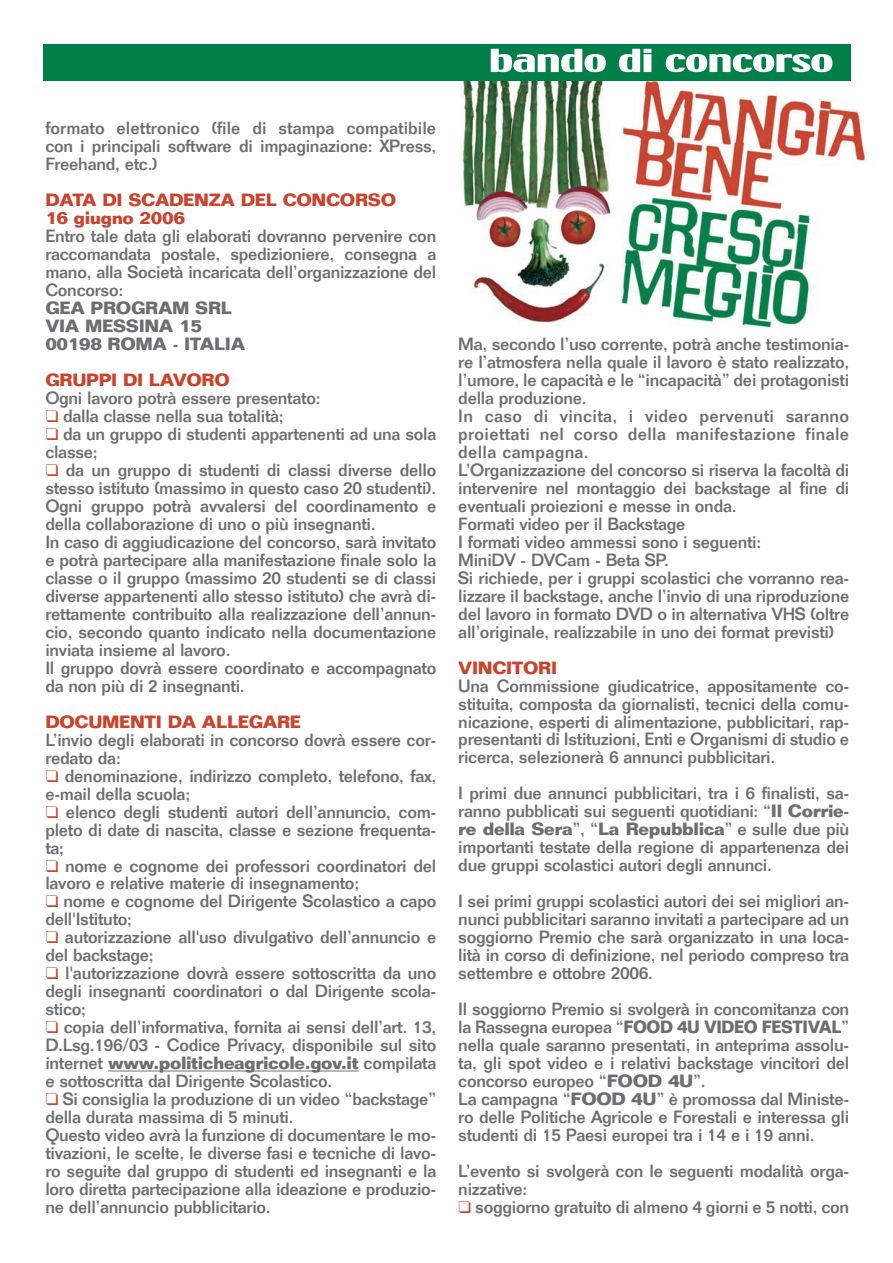
<style>
.page{position:relative;width:893px;height:1263px;background:#fff}
.page>*{position:absolute;margin:0;border:0;box-sizing:border-box;transform-origin:0 0}
.t1{font:28.2px "Techno";letter-spacing:-.025em;color:#fff;scale:1.8 1}
.t2{font:500 17.4px/18px "Folio";letter-spacing:-.015em;color:#6c6e6f;text-align:justify}
.t3{font:700 17.4px/18px "Folio";letter-spacing:-.02em;color:#ca442d}
.t4{font:700 17.4px/18px "Folio";letter-spacing:-.02em;color:#6c6e6f}
.s1{color:#ca442d}
.s2{font-weight:700}
</style>
<div class="page">
<img style="left:437px;top:63px;width:429px;height:265px">
<hr style="left:108px;top:1071px;width:45px;height:1px;background:#6c6e6f">
<hr style="left:153px;top:1071px;width:188px;height:1px;background:#6c6e6f">
<svg style="left:341px;top:1071px;width:17px;height:1px"></svg>
<div style="left:43px;top:44px;width:807px;height:36px;background:#007f48"></div>
<p class="t2" style="left:45px;top:121px;width:392px">formato elettronico (file di stampa compatibile con i principali software di impaginazione: XPress, Freehand, etc.)</p>
<p class="t3" style="left:45px;top:193px;width:352px">DATA DI SCADENZA DEL CONCORSO<br>16 giugno 2006</p>
<p class="t2" style="left:45px;top:229px;width:392px">Entro tale data gli elaborati dovranno pervenire con raccomandata postale, spedizioniere, consegna a mano, alla Società incaricata dell’organizzazione del Concorso:</p>
<p class="t4" style="left:45px;top:301px;width:201px">GEA PROGRAM SRL<br>VIA MESSINA 15<br>00198 ROMA - ITALIA</p>
<p class="t3" style="left:45px;top:373px;width:186px">GRUPPI DI LAVORO</p>
<p class="t2" style="left:45px;top:391px;width:392px;text-align:left">Ogni lavoro potrà essere presentato:<br><span class="s1">❏</span> dalla classe nella sua totalità;<br><span class="s1">❏</span> da un gruppo di studenti appartenenti ad una sola classe;<br><span class="s1">❏</span> da un gruppo di studenti di classi diverse dello stesso istituto (massimo in questo caso 20 studenti).<br>Ogni gruppo potrà avvalersi del coordinamento e della collaborazione di uno o più insegnanti.<br>In caso di aggiudicazione del concorso, sarà invitato e potrà partecipare alla manifestazione finale solo la classe o il gruppo (massimo 20 studenti se di classi diverse appartenenti allo stesso istituto) che avrà di&shy;rettamente contribuito alla realizzazione dell’annun&shy;cio, secondo quanto indicato nella documentazione inviata insieme al lavoro.<br>Il gruppo dovrà essere coordinato e accompagnato da non più di 2 insegnanti.</p>
<p class="t3" style="left:45px;top:714px;width:257px">DOCUMENTI DA ALLEGARE</p>
<p class="t2" style="left:45px;top:732px;width:392px;text-align:left">L’invio degli elaborati in concorso dovrà essere cor&shy;redato da:<br><span class="s1">❏</span> denominazione, indirizzo completo, telefono, fax, e-mail della scuola;<br><span class="s1">❏</span> elenco degli studenti autori dell’annuncio, com&shy;pleto di date di nascita, classe e sezione frequenta&shy;ta;<br><span class="s1">❏</span> nome e cognome dei professori coordinatori del lavoro e relative materie di insegnamento;<br><span class="s1">❏</span> nome e cognome del Dirigente Scolastico a capo dell'Istituto;<br><span class="s1">❏</span> autorizzazione all'uso divulgativo dell’annuncio e del backstage;<br><span class="s1">❏</span> l'autorizzazione dovrà essere sottoscritta da uno degli insegnanti coordinatori o dal Dirigente scola&shy;stico;<br><span class="s1">❏</span> copia dell’informativa, fornita ai sensi dell’art. 13, D.Lsg.196/03 - Codice Privacy, disponibile sul sito internet <span class="s2">www.politicheagricole.gov.it</span> compilata e sottoscritta dal Dirigente Scolastico.<br><span class="s1">❏</span> Si consiglia la produzione di un video “backstage” della durata massima di 5 minuti.<br>Questo video avrà la funzione di documentare le mo&shy;tivazioni, le scelte, le diverse fasi e tecniche di lavo&shy;ro seguite dal gruppo di studenti ed insegnanti e la loro diretta partecipazione alla ideazione e produzio&shy;ne dell’annuncio pubblicitario.</p>
<h1 class="t1" style="left:488px;top:49px;width:193px">bando di concorso</h1>
<p class="t2" style="left:458px;top:337px;width:392px;text-align:left">Ma, secondo l’uso corrente, potrà anche testimonia&shy;re l’atmosfera nella quale il lavoro è stato realizzato, l’umore, le capacità e le “incapacità” dei protagonisti della produzione.<br>In caso di vincita, i video pervenuti saranno proiettati nel corso della manifestazione finale della campagna.<br>L’Organizzazione del concorso si riserva la facoltà di intervenire nel montaggio dei backstage al fine di eventuali proiezioni e messe in onda.<br>Formati video per il Backstage<br>I formati video ammessi sono i seguenti:<br>MiniDV - DVCam - Beta SP.<br>Si richiede, per i gruppi scolastici che vorranno rea&shy;lizzare il backstage, anche l’invio di una riproduzione del lavoro in formato DVD o in alternativa VHS (oltre all’originale, realizzabile in uno dei format previsti)</p>
<p class="t3" style="left:458px;top:660px;width:100px">VINCITORI</p>
<p class="t2" style="left:458px;top:678px;width:392px">Una Commissione giudicatrice, appositamente co&shy;stituita, composta da giornalisti, tecnici della comu&shy;nicazione, esperti di alimentazione, pubblicitari, rap&shy;presentanti di Istituzioni, Enti e Organismi di studio e ricerca, selezionerà 6 annunci pubblicitari.</p>
<p class="t2" style="left:458px;top:786px;width:392px">I primi due annunci pubblicitari, tra i 6 finalisti, sa&shy;ranno pubblicati sui seguenti quotidiani: “<span class="s2">Il Corrie&shy;re della Sera</span>”, “<span class="s2">La Repubblica</span>” e sulle due più importanti testate della regione di appartenenza dei due gruppi scolastici autori degli annunci.</p>
<p class="t2" style="left:458px;top:894px;width:392px">I sei primi gruppi scolastici autori dei sei migliori an&shy;nunci pubblicitari saranno invitati a partecipare ad un soggiorno Premio che sarà organizzato in una loca&shy;lità in corso di definizione, nel periodo compreso tra settembre e ottobre 2006.</p>
<p class="t2" style="left:458px;top:1002px;width:392px;text-align:left">Il soggiorno Premio si svolgerà in concomitanza con la Rassegna europea “<span class="s2">FOOD 4U VIDEO FESTIVAL</span>” nella quale saranno presentati, in anteprima assolu&shy;ta, gli spot video e i relativi backstage vincitori del concorso europeo “<span class="s2">FOOD 4U</span>”.<br>La campagna “<span class="s2">FOOD 4U</span>” è promossa dal Ministe&shy;ro delle Politiche Agricole e Forestali e interessa gli studenti di 15 Paesi europei tra i 14 e i 19 anni.</p>
<p class="t2" style="left:458px;top:1164px;width:392px;text-align:left">L’evento si svolgerà con le seguenti modalità orga&shy;nizzative:<br><span class="s1">❏</span> soggiorno gratuito di almeno 4 giorni e 5 notti, con</p>
</div>
